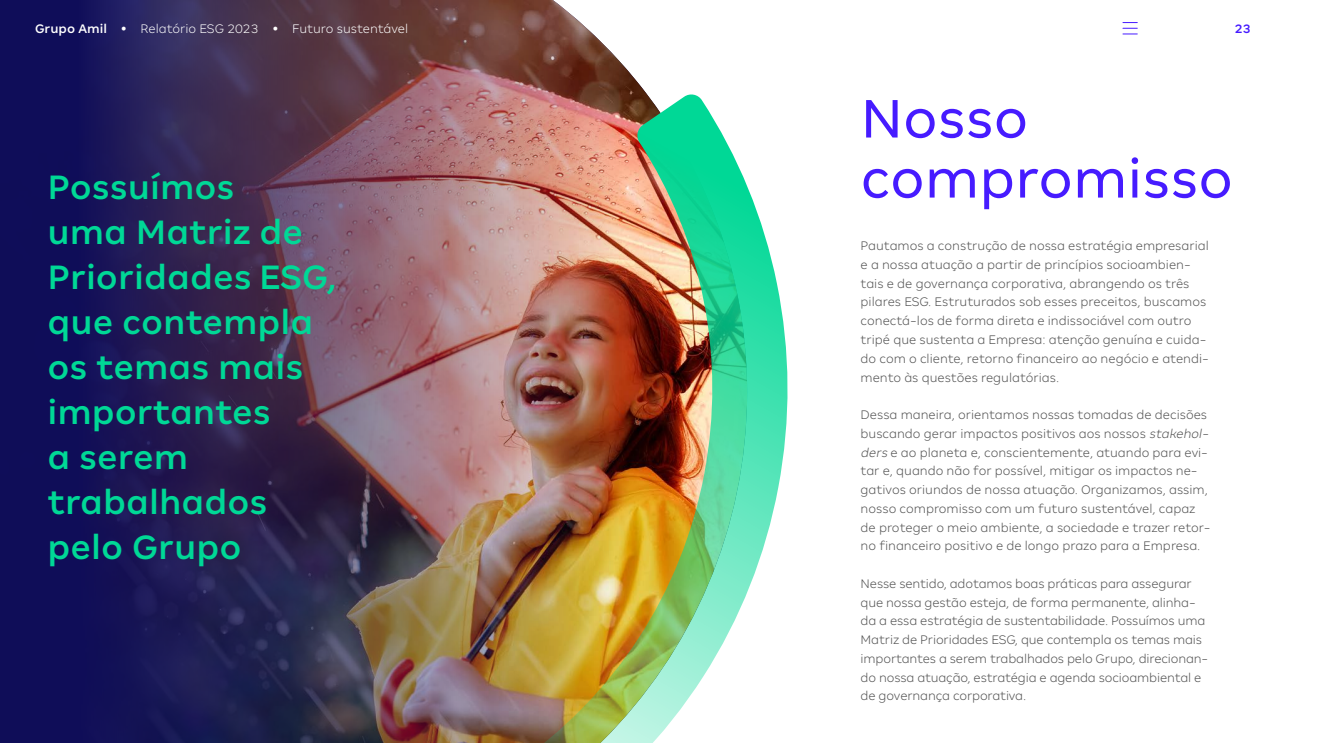
<style>
.page{position:relative;width:1320px;height:743px;background:#fff}
.page>*{position:absolute;margin:0;border:0;box-sizing:border-box;transform-origin:0 0}
.T1__28{font:60px/60px "Amil Typeface";color:#461bff}
.Olho{font:500 37.5px/45px "Amil Typeface";color:#00d896}
.Corpo_texto_corrido{font:300 13.75px/18.8px "Amil Typeface";color:#4d4d4d}
.t1{font:300 13.75px "Amil Typeface";color:#fff}
.t2{font:500 13.75px "Amil Typeface";color:#461bff}
.s1{font-weight:500}
.s2{font-weight:900}
.s3{font-style:italic}
</style>
<div class="page">
<img style="left:0;top:0;width:646px;height:93px">
<img style="left:0;top:93px;width:788px;height:649px">
<svg style="left:1123px;top:22px;width:14px;height:12px"></svg>
<p class="t1" style="left:35px;top:20px;width:375px"><span class="s1">Grupo Amil</span> <span class="s2">•</span> Relatório ESG 2023 <span class="s2">•</span> Futuro sustentável</p>
<p class="Olho" style="left:48px;top:164px;width:291px">Possuímos<br>uma Matriz de<br>Prioridades ESG, que contempla os temas mais importantes<br>a serem trabalhados pelo Grupo</p>
<p class="t2" style="left:1235px;top:20px;width:17px">23</p>
<p class="T1__28" style="left:861px;top:88px;width:374px">Nosso compromisso</p>
<p class="Corpo_texto_corrido" style="left:861px;top:236px;width:350px">Pautamos a construção de nossa estratégia empresarial e a nossa atuação a partir de princípios socioambien&shy;tais e de governança corporativa, abrangendo os três pilares ESG. Estruturados sob esses preceitos, buscamos conectá-los de forma direta e indissociável com outro tripé que sustenta a Empresa: atenção genuína e cuida&shy;do com o cliente, retorno financeiro ao negócio e atendi&shy;mento às questões regulatórias.</p>
<p class="Corpo_texto_corrido" style="left:861px;top:405px;width:352px">Dessa maneira, orientamos nossas tomadas de decisões buscando gerar impactos positivos aos nossos <span class="s3">stakehol&shy;ders</span> e ao planeta e, conscientemente, atuando para evi&shy;tar e, quando não for possível, mitigar os impactos ne&shy;gativos oriundos de nossa atuação. Organizamos, assim, nosso compromisso com um futuro sustentável, capaz de proteger o meio ambiente, a sociedade e trazer retor&shy;no financeiro positivo e de longo prazo para a Empresa.</p>
<p class="Corpo_texto_corrido" style="left:861px;top:574px;width:349px">Nesse sentido, adotamos boas práticas para assegurar que nossa gestão esteja, de forma permanente, alinha&shy;da a essa estratégia de sustentabilidade. Possuímos uma Matriz de Prioridades ESG, que contempla os temas mais importantes a serem trabalhados pelo Grupo, direcionan&shy;do nossa atuação, estratégia e agenda socioambiental e de governança corporativa.</p>
</div>
